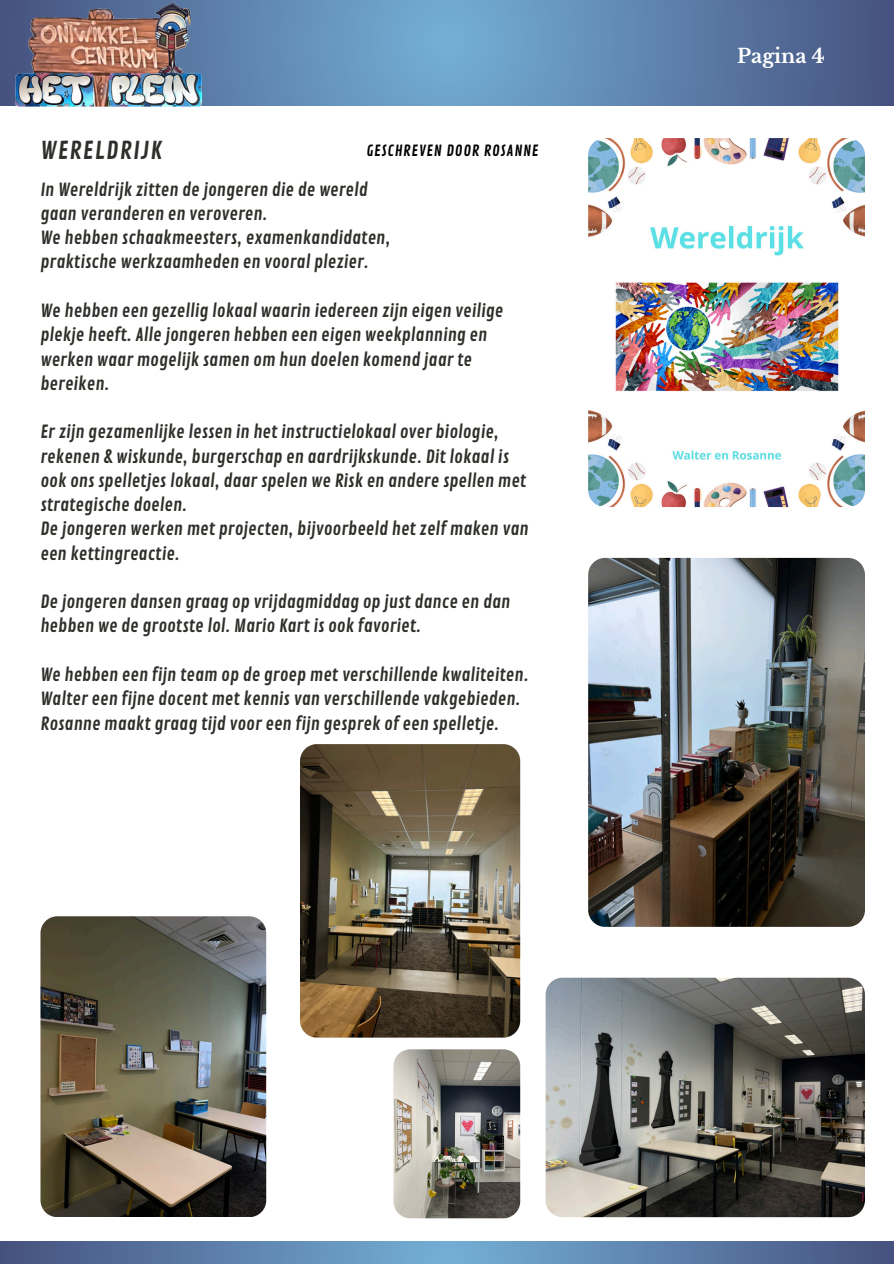
<style>
.page{position:relative;width:894px;height:1264px;background:#fff}
.page>*{position:absolute;margin:0;border:0;box-sizing:border-box;transform-origin:0 0}
.t1{font:24px "Contrail One";letter-spacing:.05em;color:#2e2e2a}
.t2{font:700 19.5px "Libre Baskerville";color:#fff}
.t3{font:17.7px/24.3px "Contrail One";color:#2e2e2a}
.t4{font:15px "Contrail One";letter-spacing:.05em;color:#000}
</style>
<div class="page">
<svg style="left:0;top:0;width:893px;height:106px;background:#5f86af"></svg>
<svg style="left:0;top:1241px;width:893px;height:22px;background:#5c80aa"></svg>
<img style="left:16px;top:0;width:185px;height:106px">
<img style="left:545px;top:977px;width:319px;height:240px;border-radius:17px">
<img style="left:588px;top:558px;width:276px;height:368px;border-radius:17px">
<img style="left:40px;top:916px;width:226px;height:300px;border-radius:17px">
<img style="left:300px;top:744px;width:220px;height:293px;border-radius:17px">
<img style="left:393px;top:1049px;width:127px;height:169px;border-radius:17px">
<img style="left:588px;top:138px;width:276px;height:369px;border-radius:17px">
<h3 class="t1" style="left:40px;top:137px;width:123px">WERELDRIJK</h3>
<h3 class="t3" style="left:40px;top:178px;width:351px">In Wereldrijk zitten de jongeren die de wereld gaan veranderen en veroveren.<br>We hebben schaakmeesters, examenkandidaten, praktische werkzaamheden en vooral plezier.</h3>
<p class="t3" style="left:40px;top:299px;width:464px">We hebben een gezellig lokaal waarin iedereen zijn eigen veilige plekje heeft. Alle jongeren hebben een eigen weekplanning en werken waar mogelijk samen om hun doelen komend jaar te bereiken.</p>
<p class="t3" style="left:40px;top:420px;width:489px">Er zijn gezamenlijke lessen in het instructielokaal over biologie, rekenen &amp; wiskunde, burgerschap en aardrijkskunde. Dit lokaal is ook ons spelletjes lokaal, daar spelen we Risk en andere spellen met strategische doelen.<br>De jongeren werken met projecten, bijvoorbeeld het zelf maken van een kettingreactie.</p>
<p class="t3" style="left:40px;top:590px;width:471px">De jongeren dansen graag op vrijdagmiddag op just dance en dan hebben we de grootste lol. Mario Kart is ook favoriet.</p>
<p class="t3" style="left:40px;top:663px;width:489px">We hebben een fijn team op de groep met verschillende kwaliteiten.<br>Walter een fijne docent met kennis van verschillende vakgebieden.<br>Rosanne maakt graag tijd voor een fijn gesprek of een spelletje.</p>
<p class="t4" style="left:366px;top:141px;width:173px">GESCHREVEN DOOR ROSANNE</p>
<h3 class="t2" style="left:737px;top:44px;width:89px">Pagina 4</h3>
</div>
